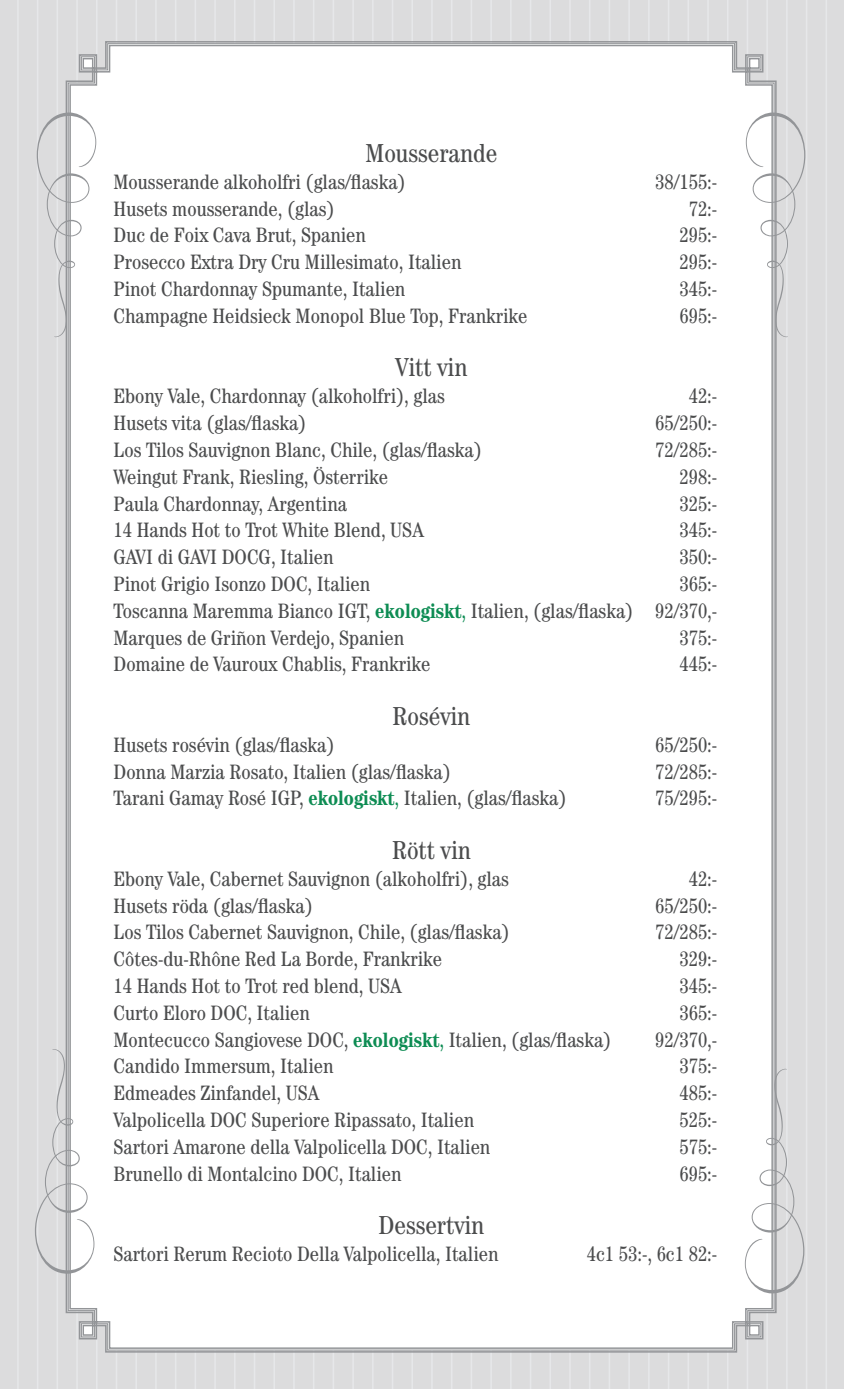
<style>
.page{position:relative;width:844px;height:1389px;background:#fff}
.page>*{position:absolute;margin:0;border:0;box-sizing:border-box;transform-origin:0 0}
.t1{font:94.67px "Bickham Script Pro";color:#939598}
.t2{font:condensed 26.07px "Century";color:#4b4c4d}
.t3{font:condensed 20.82px/26.8px "Century";color:#4b4c4d;text-align:justify}
.s1{font-weight:700;color:#0d8c53}
.s2{color:#0d8c53}
</style>
<div class="page">
<div style="left:0;top:0;width:843px;height:1389px;background:#dcdcdd"></div>
<hr style="left:17px;top:0;width:2px;height:1389px;background:#e6e7e9">
<hr style="left:37px;top:0;width:1px;height:1389px;background:#e6e7e9">
<hr style="left:56px;top:0;width:2px;height:1389px;background:#e6e7e9">
<hr style="left:76px;top:0;width:2px;height:1389px;background:#e6e7e9">
<hr style="left:96px;top:0;width:2px;height:1389px;background:#e6e7e9">
<hr style="left:116px;top:0;width:1px;height:1389px;background:#e6e7e9">
<hr style="left:135px;top:0;width:2px;height:1389px;background:#e6e7e9">
<hr style="left:155px;top:0;width:2px;height:1389px;background:#e6e7e9">
<hr style="left:175px;top:0;width:1px;height:1389px;background:#e6e7e9">
<hr style="left:194px;top:0;width:2px;height:1389px;background:#e6e7e9">
<hr style="left:214px;top:0;width:2px;height:1389px;background:#e6e7e9">
<hr style="left:234px;top:0;width:1px;height:1389px;background:#e6e7e9">
<hr style="left:254px;top:0;width:1px;height:1389px;background:#e6e7e9">
<hr style="left:273px;top:0;width:2px;height:1389px;background:#e6e7e9">
<hr style="left:293px;top:0;width:2px;height:1389px;background:#e6e7e9">
<hr style="left:313px;top:0;width:1px;height:1389px;background:#e6e7e9">
<hr style="left:332px;top:0;width:2px;height:1389px;background:#e6e7e9">
<hr style="left:352px;top:0;width:2px;height:1389px;background:#e6e7e9">
<hr style="left:372px;top:0;width:1px;height:1389px;background:#e6e7e9">
<hr style="left:391px;top:0;width:2px;height:1389px;background:#e6e7e9">
<hr style="left:411px;top:0;width:2px;height:1389px;background:#e6e7e9">
<hr style="left:431px;top:0;width:1px;height:1389px;background:#e6e7e9">
<hr style="left:451px;top:0;width:1px;height:1389px;background:#e6e7e9">
<hr style="left:470px;top:0;width:2px;height:1389px;background:#e6e7e9">
<hr style="left:490px;top:0;width:2px;height:1389px;background:#e6e7e9">
<hr style="left:510px;top:0;width:1px;height:1389px;background:#e6e7e9">
<hr style="left:529px;top:0;width:2px;height:1389px;background:#e6e7e9">
<hr style="left:549px;top:0;width:2px;height:1389px;background:#e6e7e9">
<hr style="left:569px;top:0;width:1px;height:1389px;background:#e6e7e9">
<hr style="left:588px;top:0;width:2px;height:1389px;background:#e6e7e9">
<hr style="left:608px;top:0;width:2px;height:1389px;background:#e6e7e9">
<hr style="left:628px;top:0;width:1px;height:1389px;background:#e6e7e9">
<hr style="left:648px;top:0;width:1px;height:1389px;background:#e6e7e9">
<hr style="left:667px;top:0;width:2px;height:1389px;background:#e6e7e9">
<hr style="left:687px;top:0;width:2px;height:1389px;background:#e6e7e9">
<hr style="left:707px;top:0;width:1px;height:1389px;background:#e6e7e9">
<hr style="left:726px;top:0;width:2px;height:1389px;background:#e6e7e9">
<hr style="left:746px;top:0;width:2px;height:1389px;background:#e6e7e9">
<hr style="left:766px;top:0;width:1px;height:1389px;background:#e6e7e9">
<hr style="left:785px;top:0;width:2px;height:1389px;background:#e6e7e9">
<hr style="left:805px;top:0;width:2px;height:1389px;background:#e6e7e9">
<hr style="left:825px;top:0;width:1px;height:1389px;background:#e6e7e9">
<div style="left:69px;top:44px;width:704px;height:1306px;background:#fff"></div>
<svg style="left:745px;top:113px;width:41px;height:224px"></svg>
<svg style="left:65px;top:1049px;width:29px;height:225px;background:#eeeeef"></svg>
<h1 class="t1" style="left:130px;top:107px;width:237px;rotate:90deg">•</h1>
<p class="t2" style="left:365px;top:138px;width:133px">Mousserande</p>
<p class="t3" style="left:113px;top:168px;width:293px">Mousserande alkoholfri (glas/flaska)</p>
<p class="t3" style="left:655px;top:168px;width:64px">38/155:-</p>
<p class="t3" style="left:113px;top:195px;width:222px">Husets mousserande, (glas)</p>
<p class="t3" style="left:688px;top:195px;width:30px">72:-</p>
<p class="t3" style="left:113px;top:222px;width:254px">Duc de Foix Cava Brut, Spanien</p>
<p class="t3" style="left:679px;top:222px;width:39px">295:-</p>
<p class="t3" style="left:113px;top:249px;width:349px">Prosecco Extra Dry Cru Millesimato, Italien</p>
<p class="t3" style="left:679px;top:249px;width:39px">295:-</p>
<p class="t3" style="left:113px;top:275px;width:293px">Pinot Chardonnay Spumante, Italien</p>
<p class="t3" style="left:679px;top:275px;width:39px">345:-</p>
<p class="t3" style="left:113px;top:302px;width:415px">Champagne Heidsieck Monopol Blue Top, Frankrike</p>
<p class="t3" style="left:679px;top:302px;width:39px">695:-</p>
<p class="t2" style="left:395px;top:352px;width:73px">Vitt vin</p>
<p class="t3" style="left:113px;top:383px;width:332px">Ebony Vale, Chardonnay (alkoholfri), glas</p>
<p class="t3" style="left:688px;top:383px;width:30px">42:-</p>
<p class="t3" style="left:113px;top:409px;width:194px">Husets vita (glas/flaska)</p>
<p class="t3" style="left:655px;top:409px;width:64px">65/250:-</p>
<p class="t3" style="left:113px;top:436px;width:370px">Los Tilos Sauvignon Blanc, Chile, (glas/flaska)</p>
<p class="t3" style="left:655px;top:436px;width:64px">72/285:-</p>
<p class="t3" style="left:113px;top:463px;width:276px">Weingut Frank, Riesling, Österrike</p>
<p class="t3" style="left:679px;top:463px;width:39px">298:-</p>
<p class="t3" style="left:113px;top:490px;width:235px">Paula Chardonnay, Argentina</p>
<p class="t3" style="left:679px;top:490px;width:39px">325:-</p>
<p class="t3" style="left:113px;top:517px;width:312px">14 Hands Hot to Trot White Blend, USA</p>
<p class="t3" style="left:679px;top:517px;width:39px">345:-</p>
<p class="t3" style="left:113px;top:543px;width:221px">GAVI di GAVI DOCG, Italien</p>
<p class="t3" style="left:679px;top:543px;width:39px">350:-</p>
<p class="t3" style="left:113px;top:570px;width:258px">Pinot Grigio Isonzo DOC, Italien</p>
<p class="t3" style="left:113px;top:570px;width:605px;text-indent:565px">365:- Toscanna Maremma Bianco IGT, <span class="s1">ekologiskt</span><span class="s2">,</span> Italien, (glas/flaska) 92/370,- Marques de Griñon Verdejo, Spanien</p>
<p class="t3" style="left:679px;top:624px;width:39px">375:-</p>
<p class="t3" style="left:113px;top:651px;width:318px">Domaine de Vauroux Chablis, Frankrike</p>
<p class="t3" style="left:679px;top:651px;width:39px">445:-</p>
<p class="t2" style="left:392px;top:701px;width:79px">Rosévin</p>
<p class="t3" style="left:113px;top:731px;width:222px">Husets rosévin (glas/flaska)</p>
<p class="t3" style="left:655px;top:731px;width:64px">65/250:-</p>
<p class="t3" style="left:113px;top:758px;width:339px">Donna Marzia Rosato, Italien (glas/flaska)</p>
<p class="t3" style="left:655px;top:758px;width:64px">72/285:-</p>
<p class="t3" style="left:113px;top:785px;width:454px">Tarani Gamay Rosé IGP, <span class="s1">ekologiskt</span><span class="s2">,</span> Italien, (glas/flaska)</p>
<p class="t3" style="left:655px;top:785px;width:64px">75/295:-</p>
<p class="t2" style="left:392px;top:835px;width:80px">Rött vin</p>
<p class="t3" style="left:113px;top:865px;width:397px">Ebony Vale, Cabernet Sauvignon (alkoholfri), glas</p>
<p class="t3" style="left:688px;top:865px;width:30px">42:-</p>
<p class="t3" style="left:113px;top:892px;width:201px">Husets röda (glas/flaska)</p>
<p class="t3" style="left:655px;top:892px;width:64px">65/250:-</p>
<p class="t3" style="left:113px;top:919px;width:397px">Los Tilos Cabernet Sauvignon, Chile, (glas/flaska)</p>
<p class="t3" style="left:655px;top:919px;width:64px">72/285:-</p>
<p class="t3" style="left:113px;top:945px;width:330px">Côtes-du-Rhône Red La Borde, Frankrike</p>
<p class="t3" style="left:679px;top:945px;width:39px">329:-</p>
<p class="t3" style="left:113px;top:972px;width:290px">14 Hands Hot to Trot red blend, USA</p>
<p class="t3" style="left:679px;top:972px;width:39px">345:-</p>
<p class="t3" style="left:113px;top:999px;width:198px">Curto Eloro DOC, Italien</p>
<p class="t3" style="left:679px;top:999px;width:39px">365:-</p>
<p class="t3" style="left:113px;top:1026px;width:499px">Montecucco Sangiovese DOC, <span class="s1">ekologiskt</span><span class="s2">,</span> Italien, (glas/flaska)</p>
<p class="t3" style="left:655px;top:1026px;width:64px">92/370,-</p>
<p class="t3" style="left:113px;top:1053px;width:221px">Candido Immersum, Italien</p>
<p class="t3" style="left:679px;top:1053px;width:39px">375:-</p>
<p class="t3" style="left:113px;top:1079px;width:207px">Edmeades Zinfandel, USA</p>
<p class="t3" style="left:679px;top:1079px;width:39px">485:-</p>
<p class="t3" style="left:113px;top:1106px;width:362px">Valpolicella DOC Superiore Ripassato, Italien</p>
<p class="t3" style="left:679px;top:1106px;width:39px">525:-</p>
<p class="t3" style="left:113px;top:1133px;width:378px">Sartori Amarone della Valpolicella DOC, Italien</p>
<p class="t3" style="left:679px;top:1133px;width:39px">575:-</p>
<p class="t3" style="left:113px;top:1160px;width:289px">Brunello di Montalcino DOC, Italien</p>
<p class="t3" style="left:679px;top:1160px;width:39px">695:-</p>
<p class="t2" style="left:378px;top:1210px;width:107px">Dessertvin</p>
<p class="t3" style="left:113px;top:1240px;width:386px">Sartori Rerum Recioto Della Valpolicella, Italien</p>
<p class="t3" style="left:586px;top:1240px;width:132px">4c1 53:-, 6c1 82:-</p>
<h1 class="t1" style="left:710px;top:1299px;width:237px;rotate:-90deg">•</h1>
</div>
